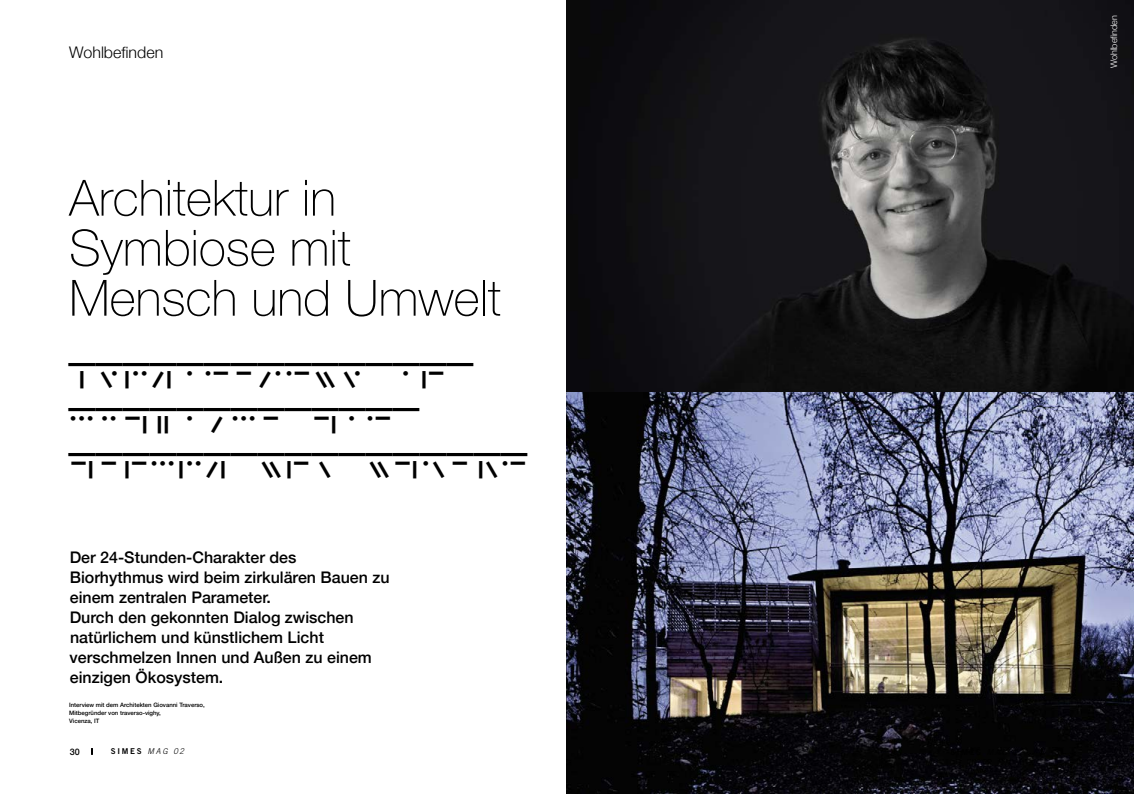
<style>
.page{position:relative;width:1134px;height:794px;background:#fff}
.page>*{position:absolute;margin:0;border:0;box-sizing:border-box;transform-origin:0 0}
.t1{font:100 50px/50px "Helvetica Neue LT Pro";color:#000}
.t2{font:45px/45px "IP Code SIMES";color:#000}
.t3{font:500 16px/20px "Helvetica Neue";color:#000}
.t4{font:300 16px "Helvetica Neue";color:#000}
.t5{font:300 9px "Helvetica Neue";color:#fff}
.t6{font:500 9px "Helvetica Neue LT Pro";color:#000}
.t7{font:8px "Trade Gothic LT Std Bd 2";letter-spacing:.21em;color:#000}
.t8{font:500 6px/8px "Helvetica Neue";color:#000}
.s1{font-family:"Trade Gothic LT Std";font-weight:300;font-style:italic}
</style>
<div class="page">
<img style="left:567px;top:0;width:567px;height:794px">
<svg style="left:1041px;top:748px;width:2px;height:7px"></svg>
<svg style="left:91px;top:748px;width:2px;height:7px"></svg>
<p class="t4" style="left:69px;top:39px;width:95px">Wohlbefinden</p>
<h1 class="t1" style="left:69px;top:173px;width:433px">Architektur in<br>Symbiose mit<br>Mensch und Umwelt</h1>
<h2 class="t2" style="left:68px;top:360px;width:461px">Architektur in<br>Symbiose mit<br>Mensch und Umwelt</h2>
<p class="t3" style="left:70px;top:546px;width:321px">Der 24-Stunden-Charakter des Biorhythmus wird beim zirkulären Bauen zu einem zentralen Parameter.<br>Durch den gekonnten Dialog zwischen natürlichem und künstlichem Licht verschmelzen Innen und Außen zu einem einzigen Ökosystem.</p>
<p class="t8" style="left:69px;top:700px;width:137px">Interview mit dem Architekten Giovanni Traverso,<br>Mitbegründer von traverso-vighy,<br>Vicenza, IT</p>
<p class="t6" style="left:70px;top:746px;width:12px">30</p>
<p class="t7" style="left:111px;top:746px;width:74px">SIMES <span class="s1">MAG 02</span></p>
<p class="t5" style="left:1107px;top:68px;width:54px;rotate:-90deg">Wohlbefinden</p>
</div>
